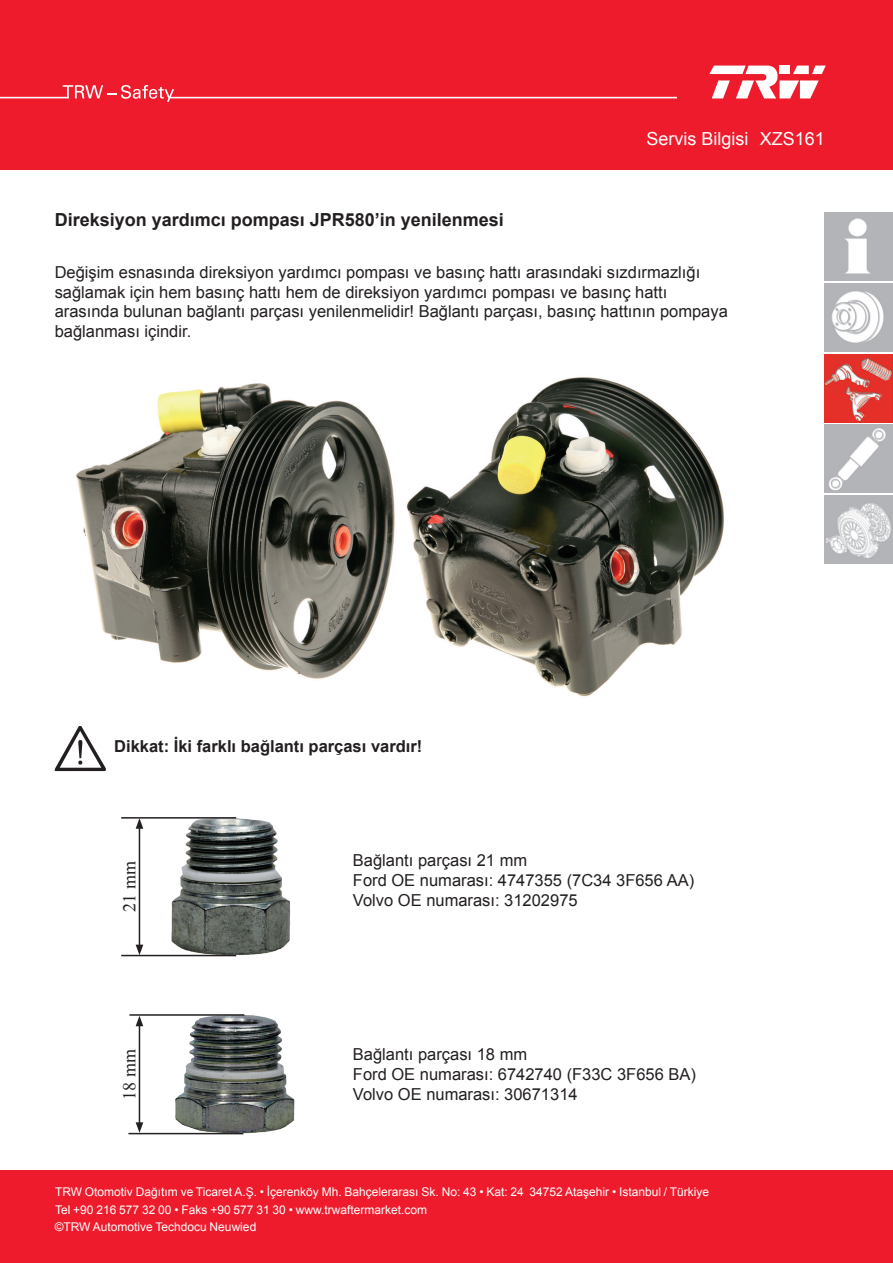
<style>
.page{position:relative;width:893px;height:1263px;background:#ee1b2c}
.page>*{position:absolute;margin:0;border:0;box-sizing:border-box;transform-origin:0 0}
.t1{font:700 18px "Arial";color:#231f20}
.t2{font:18px "Arial";color:#fff}
.t3{font:18px "Times New Roman";color:#231f20}
.t4{font:16.5px/19.8px "Arial";color:#231f20}
.t5{font:700 16.5px "Arial";color:#231f20}
.t6{font:12px/17.2px "Arial";color:#fff}
</style>
<div class="page">
<svg style="left:63px;top:85px;width:111px;height:17px"></svg>
<hr style="left:0;top:97px;width:69px;height:1px;background:#fff">
<hr style="left:169px;top:97px;width:507px;height:1px;background:#fff">
<svg style="left:709px;top:66px;width:117px;height:32px"></svg>
<div style="left:0;top:171px;width:893px;height:999px;background:#fff"></div>
<img style="left:825px;top:213px;width:68px;height:68px">
<img style="left:825px;top:283px;width:68px;height:68px">
<img style="left:825px;top:354px;width:68px;height:68px">
<img style="left:825px;top:425px;width:68px;height:68px">
<img style="left:825px;top:495px;width:68px;height:68px">
<svg style="left:55px;top:726px;width:51px;height:45px"></svg>
<img style="left:76px;top:377px;width:648px;height:320px">
<img style="left:124px;top:817px;width:167px;height:138px">
<hr style="left:121px;top:817px;width:115px;height:2px;background:#231f20">
<hr style="left:139px;top:826px;width:1px;height:121px;background:#231f20">
<svg style="left:136px;top:818px;width:7px;height:11px"></svg>
<svg style="left:136px;top:945px;width:7px;height:10px"></svg>
<img style="left:121px;top:955px;width:174px;height:180px">
<hr style="left:129px;top:1014px;width:115px;height:2px;background:#231f20">
<hr style="left:128px;top:1133px;width:115px;height:1px;background:#231f20">
<hr style="left:139px;top:1024px;width:1px;height:101px;background:#231f20">
<svg style="left:136px;top:1016px;width:7px;height:10px"></svg>
<svg style="left:136px;top:1122px;width:7px;height:11px"></svg>
<p class="t2" style="left:646px;top:127px;width:180px">Servis Bilgisi XZS161</p>
<p class="t1" style="left:55px;top:207px;width:451px">Direksiyon yardımcı pompası JPR580’in yenilenmesi</p>
<p class="t4" style="left:55px;top:262px;width:675px">Değişim esnasında direksiyon yardımcı pompası ve basınç hattı arasındaki sızdırmazlığı sağlamak için hem basınç hattı hem de direksiyon yardımcı pompası ve basınç hattı arasında bulunan bağlantı parçası yenilenmelidir! Bağlantı parçası, basınç hattının pompaya bağlanması içindir.</p>
<p class="t5" style="left:114px;top:735px;width:310px">Dikkat: İki farklı bağlantı parçası vardır!</p>
<p class="t3" style="left:118px;top:912px;width:52px;rotate:-90deg">21 mm</p>
<p class="t3" style="left:118px;top:1099px;width:52px;rotate:-90deg">18 mm</p>
<p class="t4" style="left:353px;top:851px;width:343px">Bağlantı parçası 21 mm<br>Ford OE numarası: 4747355 (7C34 3F656 AA)<br>Volvo OE numarası: 31202975</p>
<p class="t4" style="left:353px;top:1044px;width:344px">Bağlantı parçası 18 mm<br>Ford OE numarası: 6742740 (F33C 3F656 BA)<br>Volvo OE numarası: 30671314</p>
<p class="t6" style="left:55px;top:1184px;width:656px">TRW Otomotiv Dağıtım ve Ticaret A.Ş. • İçerenköy Mh. Bahçelerarası Sk. No: 43 • Kat: 24 34752 Ataşehir • Istanbul / Türkiye<br>Tel +90 216 577 32 00 • Faks +90 577 31 30 • www.trwaftermarket.com</p>
<p class="t6" style="left:55px;top:1218px;width:203px">©TRW Automotive Techdocu Neuwied</p>
</div>
